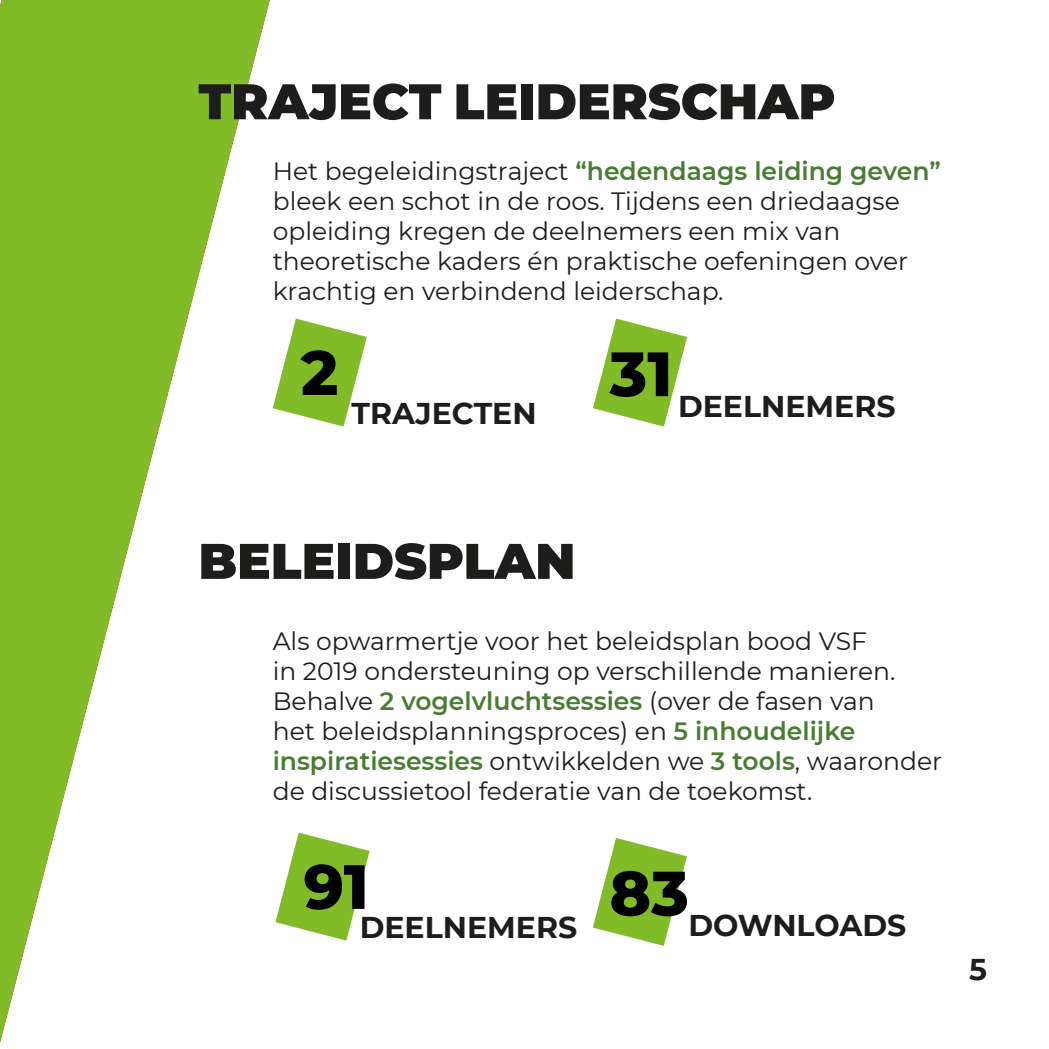
<style>
.page{position:relative;width:1049px;height:1049px;background:#fff}
.page>*{position:absolute;margin:0;border:0;box-sizing:border-box;transform-origin:0 0}
.t1{font:800 62.5px "Montserrat";color:#000}
.Titels{font:900 50px "Montserrat";color:#1d1d1b}
.t2{font:700 30px "Montserrat";color:#1d1d1b}
.Broodtekst{font:25px/30px "Montserrat";color:#1d1d1b}
.s1{font-weight:600;color:#477d32}
</style>
<div class="page">
<svg style="left:0;top:0;width:270px;height:1043px;fill:#81bb27"></svg>
<svg style="left:273px;top:319px;width:94px;height:107px"></svg>
<svg style="left:593px;top:319px;width:94px;height:107px"></svg>
<svg style="left:275px;top:832px;width:95px;height:108px"></svg>
<svg style="left:593px;top:838px;width:94px;height:108px"></svg>
<p class="Titels" style="left:198px;top:64px;width:639px">TRAJECT LEIDERSCHAP</p>
<p class="Broodtekst" style="left:273px;top:155px;width:670px">Het begeleidingstraject <span class="s1">“hedendaags leiding geven” </span>bleek een schot in de roos. Tijdens een driedaagse opleiding kregen de deelnemers een mix van theoretische kaders én praktische oefeningen over krachtig en verbindend leiderschap.</p>
<p class="t1" style="left:301px;top:327px;width:39px">2</p>
<p class="t2" style="left:352px;top:392px;width:187px">TRAJECTEN</p>
<p class="t1" style="left:609px;top:328px;width:64px">31</p>
<p class="t2" style="left:678px;top:385px;width:219px">DEELNEMERS</p>
<p class="Titels" style="left:198px;top:523px;width:378px">BELEIDSPLAN</p>
<p class="Broodtekst" style="left:273px;top:625px;width:671px">Als opwarmertje voor het beleidsplan bood VSF<br>in 2019 ondersteuning op verschillende manieren.<br>Behalve <span class="s1">2 vogelvluchtsessies</span> (over de fasen van<br>het beleidsplanningsproces) en <span class="s1">5 inhoudelijke inspiratiesessies</span> ontwikkelden we <span class="s1">3 tools</span>, waaronder de discussietool federatie van de toekomst.</p>
<p class="t1" style="left:304px;top:841px;width:67px">91</p>
<p class="t1" style="left:609px;top:847px;width:81px">83</p>
<p class="t2" style="left:688px;top:904px;width:219px">DOWNLOADS</p>
<p class="t2" style="left:360px;top:906px;width:219px">DEELNEMERS</p>
<p class="t2" style="left:969px;top:947px;width:19px">5</p>
</div>
